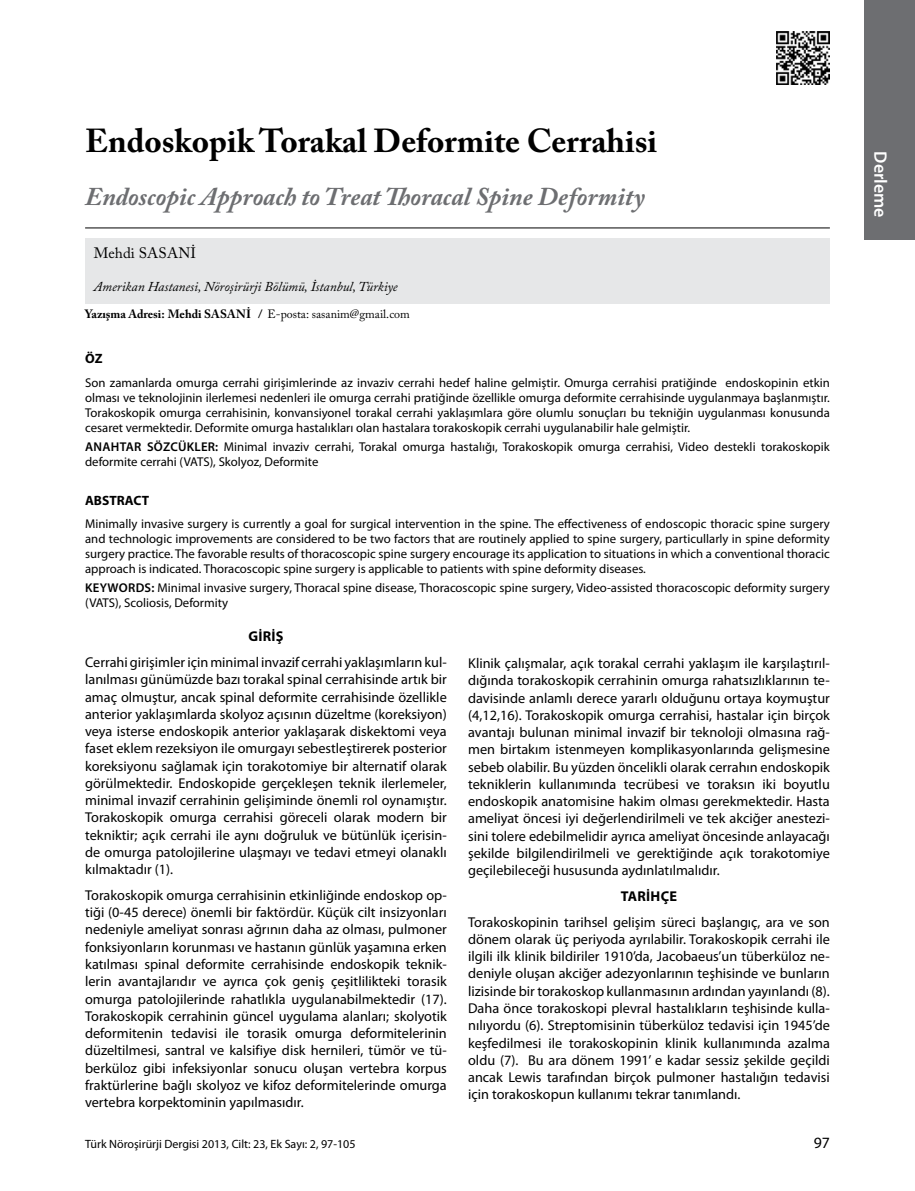
<style>
.page{position:relative;width:915px;height:1191px;background:#fff}
.page>*{position:absolute;margin:0;border:0;box-sizing:border-box;transform-origin:0 0}
.t1{font:700 33px "Adobe Caslon Pro";color:#000}
.t2{font:italic 700 25.5px "Adobe Caslon Pro";color:#6d6e71}
.t3{font:600 18px "Myriad Pro";color:#fff}
.t4{font:15.75px "Myriad Pro";color:#000}
.t5{font:15px "Adobe Caslon Pro";letter-spacing:.015em;color:#000}
.t6{font:14.25px/17.2px "Myriad Pro";color:#000;text-align:justify}
.t7{font:700 14.25px "Myriad Pro";color:#000}
.t8{font:italic 13.5px "Adobe Caslon Pro";color:#000}
.t9{font:700 13.5px "Myriad Pro";color:#000}
.t10{font:12.75px/15px "Myriad Pro";color:#000;text-align:justify}
.t11{font:600 12.75px "Myriad Pro";letter-spacing:.02em;color:#000}
.t12{font:12px "Myriad Pro";color:#000}
.t13{font:12px "Adobe Caslon Pro";color:#000}
.t14{font:700 12px "Adobe Caslon Pro";color:#000}
.s1{font-weight:700}
.s2{font-weight:600}
</style>
<div class="page">
<div style="left:863px;top:0;width:51px;height:240px;background:#6d6e71"></div>
<hr style="left:85px;top:227px;width:744px;height:1px;background:#000">
<div style="left:85px;top:238px;width:744px;height:65px;background:#e6e7e8"></div>
<img style="left:776px;top:32px;width:53px;height:53px">
<h1 class="t1" style="left:85px;top:121px;width:573px">Endoskopik Torakal Deformite Cerrahisi</h1>
<h2 class="t2" style="left:85px;top:181px;width:561px">Endoscopic Approach to Treat Thoracal Spine Deformity</h2>
<p class="t5" style="left:94px;top:244px;width:104px">Mehdi Sasani</p>
<p class="t8" style="left:94px;top:278px;width:305px">Amerikan Hastanesi, Nöroşirürji Bölümü, İstanbul, Türkiye</p>
<p class="t14" style="left:85px;top:307px;width:135px">Yazışma Adresi: Mehdi Sasani</p>
<p class="t13" style="left:258px;top:307px;width:153px"><span class="s1">/</span> E-posta: sasanim@gmail.com</p>
<p class="t9" style="left:85px;top:350px;width:19px">ÖZ</p>
<p class="t10" style="left:85px;top:375px;width:746px">Son zamanlarda omurga cerrahi girişimlerinde az invaziv cerrahi hedef haline gelmiştir. Omurga cerrahisi pratiğinde endoskopinin etkin olması ve teknolojinin ilerlemesi nedenleri ile omurga cerrahi pratiğinde özellikle omurga deformite cerrahisinde uygulanmaya başlanmıştır.<br>Torakoskopik omurga cerrahisinin, konvansiyonel torakal cerrahi yaklaşımlara göre olumlu sonuçları bu tekniğin uygulanması konusunda cesaret vermektedir. Deformite omurga hastalıkları olan hastalara torakoskopik cerrahi uygulanabilir hale gelmiştir.</p>
<p class="t10" style="left:85px;top:439px;width:746px"><span class="s2">ANAHTAR SÖZCÜKLER:</span> Minimal invaziv cerrahi, Torakal omurga hastalığı, Torakoskopik omurga cerrahisi, Video destekli torakoskopik deformite cerrahi (VATS), Skolyoz, Deformite</p>
<p class="t9" style="left:85px;top:491px;width:65px">ABSTRACT</p>
<p class="t10" style="left:85px;top:516px;width:746px">Minimally invasive surgery is currently a goal for surgical intervention in the spine. The effectiveness of endoscopic thoracic spine surgery and technologic improvements are considered to be two factors that are routinely applied to spine surgery, particullarly in spine deformity surgery practice. The favorable results of thoracoscopic spine surgery encourage its application to situations in which a conventional thoracic approach is indicated. Thoracoscopic spine surgery is applicable to patients with spine deformity diseases.</p>
<p class="t11" style="left:85px;top:580px;width:52px">KEYWORDS</p>
<p class="t10" style="left:85px;top:580px;width:746px;text-indent:66px"><span class="s2">:</span> Minimal invasive surgery, Thoracal spine disease, Thoracoscopic spine surgery, Video-assisted thoracoscopic deformity surgery (VATS), Scoliosis, Deformity</p>
<p class="t7" style="left:248px;top:627px;width:17px">GIRIŞ</p>
<p class="t6" style="left:85px;top:653px;width:363px">Cerrahi girişimler için minimal invazif cerrahi yaklaşımların kul&shy;lanılması günümüzde bazı torakal spinal cerrahisinde artık bir amaç olmuştur, ancak spinal deformite cerrahisinde özellikle anterior yaklaşımlarda skolyoz açısının düzeltme (koreksiyon) veya isterse endoskopik anterior yaklaşarak diskektomi veya faset eklem rezeksiyon ile omurgayı sebestleştirerek posterior koreksiyonu sağlamak için torakotomiye bir alternatif olarak görülmektedir. Endoskopide gerçekleşen teknik ilerlemeler, minimal invazif cerrahinin gelişiminde önemli rol oynamıştır.<br>Torakoskopik omurga cerrahisi göreceli olarak modern bir tekniktir; açık cerrahi ile aynı doğruluk ve bütünlük içerisin&shy;de omurga patolojilerine ulaşmayı ve tedavi etmeyi olanaklı kılmaktadır (1).</p>
<p class="t6" style="left:85px;top:886px;width:363px">Torakoskopik omurga cerrahisinin etkinliğinde endoskop op&shy;tiği (0-45 derece) önemli bir faktördür. Küçük cilt insizyonları nedeniyle ameliyat sonrası ağrının daha az olması, pulmoner fonksiyonların korunması ve hastanın günlük yaşamına erken katılması spinal deformite cerrahisinde endoskopik teknik&shy;lerin avantajlarıdır ve ayrıca çok geniş çeşitlilikteki torasik omurga patolojilerinde rahatlıkla uygulanabilmektedir (17).<br>Torakoskopik cerrahinin güncel uygulama alanları; skolyotik deformitenin tedavisi ile torasik omurga deformitelerinin düzeltilmesi, santral ve kalsifiye disk hernileri, tümör ve tü&shy;berküloz gibi infeksiyonlar sonucu oluşan vertebra korpus fraktürlerine bağlı skolyoz ve kifoz deformitelerinde omurga vertebra korpektominin yapılmasıdır.</p>
<p class="t6" style="left:468px;top:654px;width:363px">Klinik çalışmalar, açık torakal cerrahi yaklaşım ile karşılaştırıl&shy;dığında torakoskopik cerrahinin omurga rahatsızlıklarının te&shy;davisinde anlamlı derece yararlı olduğunu ortaya koymuştur (4,12,16). Torakoskopik omurga cerrahisi, hastalar için birçok avantajı bulunan minimal invazif bir teknoloji olmasına rağ&shy;men birtakım istenmeyen komplikasyonlarında gelişmesine sebeb olabilir. Bu yüzden öncelikli olarak cerrahın endoskopik tekniklerin kullanımında tecrübesi ve toraksın iki boyutlu endoskopik anatomisine hakim olması gerekmektedir. Hasta ameliyat öncesi iyi değerlendirilmeli ve tek akciğer anestezi&shy;sini tolere edebilmelidir ayrıca ameliyat öncesinde anlayacağı şekilde bilgilendirilmeli ve gerektiğinde açık torakotomiye geçilebileceği hususunda aydınlatılmalıdır.</p>
<p class="t7" style="left:620px;top:887px;width:16px">TARIH</p>
<p class="t7" style="left:660px;top:887px;width:18px">ÇE</p>
<p class="t6" style="left:468px;top:913px;width:363px">Torakoskopinin tarihsel gelişim süreci başlangıç, ara ve son dönem olarak üç periyoda ayrılabilir. Torakoskopik cerrahi ile ilgili ilk klinik bildiriler 1910’da, Jacobaeus’un tüberküloz ne&shy;deniyle oluşan akciğer adezyonlarının teşhisinde ve bunların lizisinde bir torakoskop kullanmasının ardından yayınlandı (8).<br>Daha önce torakoskopi plevral hastalıkların teşhisinde kulla&shy;nılıyordu (6). Streptomisinin tüberküloz tedavisi için 1945’de keşfedilmesi ile torakoskopinin klinik kullanımında azalma oldu (7). Bu ara dönem 1991’ e kadar sessiz şekilde geçildi ancak Lewis tarafından birçok pulmoner hastalığın tedavisi için torakoskopun kullanımı tekrar tanımlandı.</p>
<p class="t12" style="left:85px;top:1137px;width:272px">Türk Nöroşirürji Dergisi 2013, Cilt: 23, Ek Sayı: 2, 97-105</p>
<p class="t4" style="left:813px;top:1133px;width:18px">97</p>
<p class="t3" style="left:891px;top:151px;width:68px;rotate:90deg">DERLEME</p>
</div>
